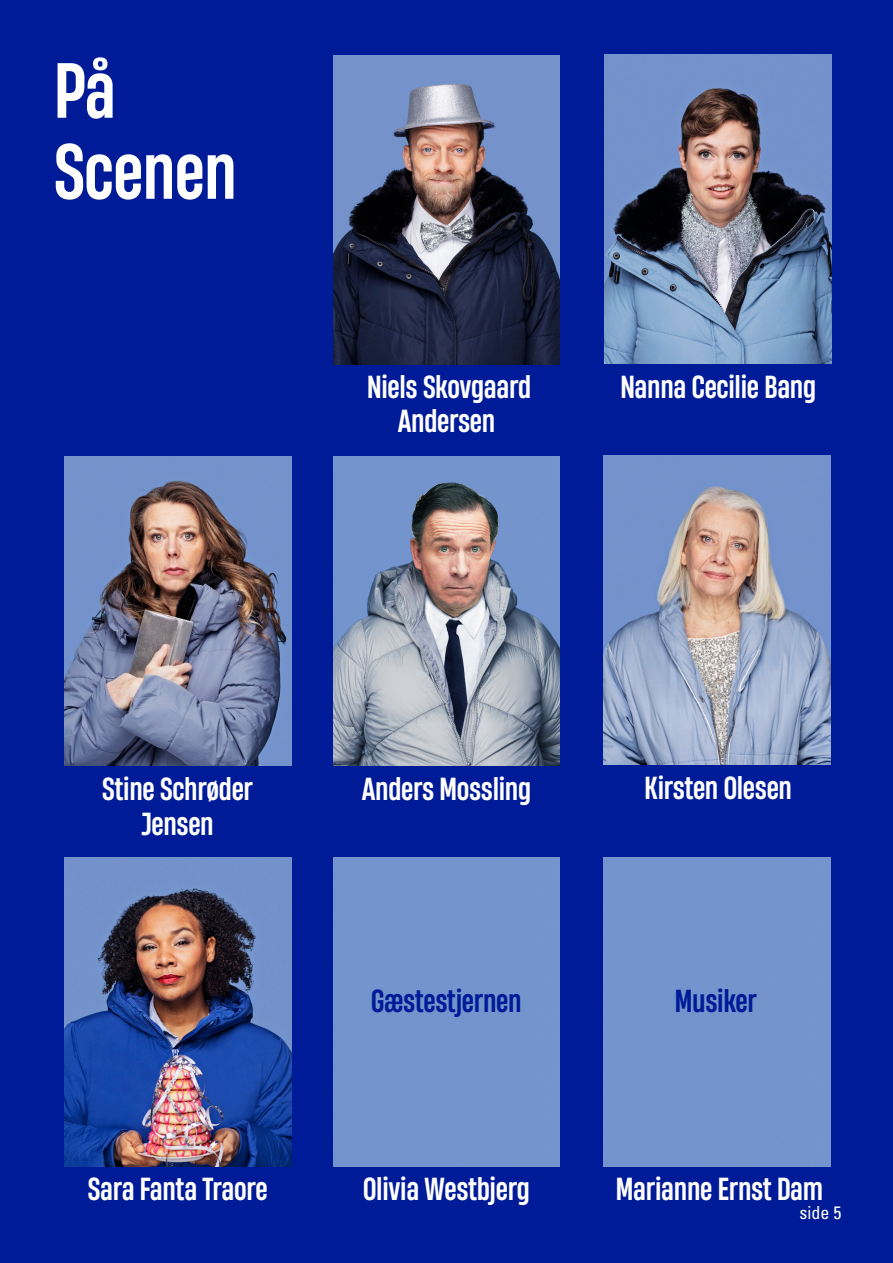
<style>
.page{position:relative;width:893px;height:1263px;background:#001b97}
.page>*{position:absolute;margin:0;border:0;box-sizing:border-box;transform-origin:0 0}
.t1{font:700 73.5px "Heading Pro";letter-spacing:-.01em;color:#fff}
.t2{font:700 30px "Heading Pro";letter-spacing:-.01em;color:#fff}
.t3{font:700 30px "Heading Pro";letter-spacing:-.01em;color:#001b97}
.t4{font:condensed 18px "Univers LT Std";color:#fff}
</style>
<div class="page">
<img style="left:64px;top:857px;width:227px;height:309px">
<img style="left:64px;top:456px;width:227px;height:309px">
<img style="left:603px;top:455px;width:227px;height:310px">
<img style="left:333px;top:55px;width:227px;height:310px">
<img style="left:605px;top:54px;width:227px;height:309px">
<div style="left:333px;top:857px;width:227px;height:309px;background:#7394cd"></div>
<div style="left:603px;top:857px;width:227px;height:309px;background:#7394cd"></div>
<img style="left:333px;top:456px;width:227px;height:309px">
<p class="t1" style="left:54px;top:44px;width:64px">På</p>
<p class="t1" style="left:54px;top:125px;width:184px">Scenen</p>
<p class="t2" style="left:367px;top:367px;width:166px">Niels Skovgaard</p>
<p class="t2" style="left:398px;top:402px;width:99px">Andersen</p>
<p class="t2" style="left:620px;top:367px;width:197px">Nanna Cecilie Bang</p>
<p class="t2" style="left:102px;top:770px;width:152px">Stine Schrøder</p>
<p class="t2" style="left:362px;top:770px;width:171px">Anders Mossling</p>
<p class="t2" style="left:142px;top:804px;width:73px">Jensen</p>
<p class="t2" style="left:645px;top:769px;width:149px">Kirsten Olesen</p>
<p class="t3" style="left:371px;top:982px;width:152px">Gæstestjernen</p>
<p class="t3" style="left:675px;top:982px;width:84px">Musiker</p>
<p class="t2" style="left:88px;top:1170px;width:181px">Sara Fanta Traore</p>
<p class="t2" style="left:363px;top:1170px;width:168px">Olivia Westbjerg</p>
<p class="t2" style="left:616px;top:1170px;width:209px">Marianne Ernst Dam</p>
<p class="t4" style="left:799px;top:1201px;width:43px">side 5</p>
</div>
